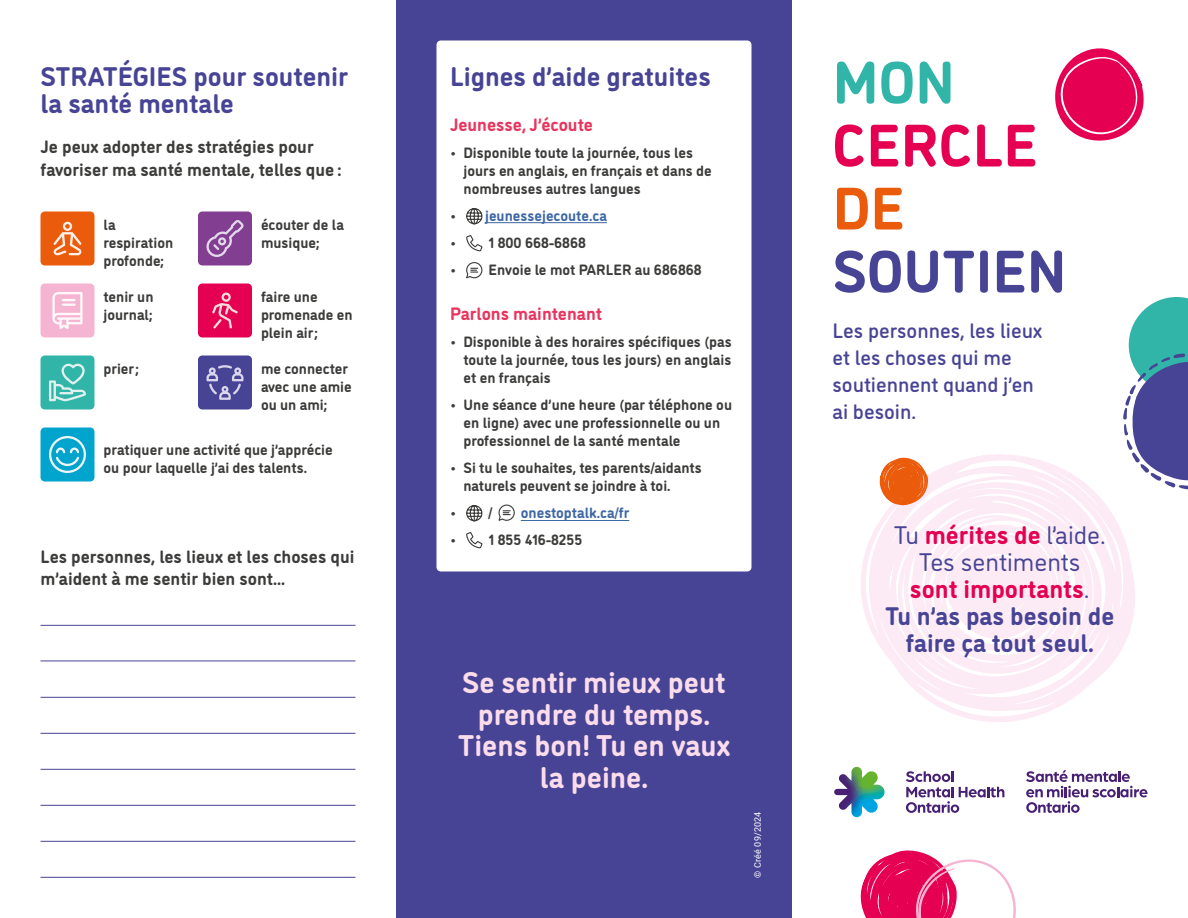
<style>
.page{position:relative;width:1188px;height:918px;background:#fff}
.page>*{position:absolute;margin:0;border:0;box-sizing:border-box;transform-origin:0 0}
.t1{font:700 60px/63px "DI Nosaur";color:#484495}
.t2{font:700 30px/31.5px "DI Nosaur";color:#fadceb;text-align:center}
.t3{font:700 27px/27px "DI Nosaur";color:#484495}
.t4{font:700 25.5px/27px "DI Nosaur";color:#484495;text-align:center}
.t5{font:500 21px/27px "DI Nosaur";color:#484495}
.t6{font:700 18px/22.5px "DI Nosaur";color:#3c3c3b}
.t7{font:700 18px "DI Nosaur";color:#e8345e}
.t8{font:700 15px/18px "DI Nosaur";color:#3c3c3b}
.t9{font:700 15px "DI Nosaur";color:#3f68a5}
.t10{font:15px "DI Nosaur";color:#3c3c3b}
.t11{font:9px "Roboto";letter-spacing:.03em;color:#fff}
.s1{font-weight:400}
.s2{font-weight:400;color:#3c3c3b}
.s3{font-weight:700}
.s4{color:#32b5a9}
.s5{color:#e50051}
.s6{color:#ea5b0b}
</style>
<div class="page">
<div style="left:396px;top:0;width:396px;height:918px;background:#484495"></div>
<div style="left:437px;top:40px;width:315px;height:532px;background:#fff;border-radius:4px"></div>
<div style="left:40px;top:212px;width:54px;height:54px;background:#ea5b0b;border-radius:4px"></div>
<svg style="left:53px;top:222px;width:29px;height:33px"></svg>
<div style="left:198px;top:212px;width:54px;height:54px;background:#823f91;border-radius:4px"></div>
<svg style="left:206px;top:220px;width:38px;height:37px"></svg>
<div style="left:40px;top:284px;width:54px;height:54px;background:#f5b5d2;border-radius:4px"></div>
<svg style="left:52px;top:292px;width:31px;height:37px"></svg>
<div style="left:198px;top:284px;width:54px;height:54px;background:#e50051;border-radius:4px"></div>
<svg style="left:212px;top:293px;width:26px;height:35px"></svg>
<div style="left:40px;top:356px;width:54px;height:54px;background:#32b5a9;border-radius:4px"></div>
<svg style="left:49px;top:364px;width:37px;height:37px"></svg>
<div style="left:198px;top:356px;width:54px;height:54px;background:#484495;border-radius:4px"></div>
<svg style="left:206px;top:365px;width:38px;height:35px"></svg>
<div style="left:40px;top:428px;width:54px;height:54px;background:#00a4cc;border-radius:4px"></div>
<svg style="left:49px;top:436px;width:37px;height:37px"></svg>
<hr style="left:40px;top:625px;width:316px;height:1px;background:#484495">
<hr style="left:40px;top:661px;width:316px;height:1px;background:#484495">
<hr style="left:40px;top:697px;width:316px;height:1px;background:#484495">
<hr style="left:40px;top:733px;width:316px;height:1px;background:#484495">
<hr style="left:40px;top:769px;width:316px;height:1px;background:#484495">
<hr style="left:40px;top:805px;width:316px;height:1px;background:#484495">
<hr style="left:40px;top:841px;width:316px;height:1px;background:#484495">
<hr style="left:40px;top:877px;width:316px;height:1px;background:#484495">
<hr style="left:521px;top:520px;width:108px;height:1px;background:#3f68a5">
<svg style="left:466px;top:208px;width:17px;height:17px"></svg>
<svg style="left:466px;top:235px;width:17px;height:17px"></svg>
<svg style="left:466px;top:262px;width:17px;height:17px"></svg>
<svg style="left:466px;top:505px;width:17px;height:17px"></svg>
<svg style="left:498px;top:504px;width:17px;height:17px"></svg>
<svg style="left:466px;top:532px;width:17px;height:17px"></svg>
<svg style="left:861px;top:454px;width:274px;height:268px"></svg>
<svg style="left:869px;top:462px;width:258px;height:250px;fill:#fcedf5"></svg>
<svg style="left:834px;top:767px;width:51px;height:50px"></svg>
<svg style="left:1026px;top:770px;width:122px;height:43px"></svg>
<svg style="left:906px;top:771px;width:98px;height:42px"></svg>
<svg style="left:1055px;top:48px;width:89px;height:93px"></svg>
<svg style="left:1123px;top:297px;width:65px;height:192px"></svg>
<svg style="left:860px;top:850px;width:156px;height:68px"></svg>
<svg style="left:879px;top:457px;width:213px;height:220px"></svg>
<hr style="left:485px;top:222px;width:122px;height:1px;background:#3f68a5">
<h2 class="t3" style="left:40px;top:60px;width:309px">STRATÉGIES pour soutenir la santé mentale</h2>
<p class="t6" style="left:40px;top:134px;width:303px">Je peux adopter des stratégies pour favoriser ma santé mentale, telles que :</p>
<p class="t8" style="left:104px;top:214px;width:71px">la respiration profonde;</p>
<p class="t8" style="left:261px;top:214px;width:85px">écouter de la musique;</p>
<p class="t8" style="left:104px;top:286px;width:52px">tenir un journal;</p>
<p class="t8" style="left:261px;top:286px;width:93px">faire une promenade en plein air;</p>
<p class="t8" style="left:104px;top:358px;width:37px">prier;</p>
<p class="t8" style="left:261px;top:358px;width:92px">me connecter avec une amie ou un ami;</p>
<p class="t8" style="left:104px;top:439px;width:231px">pratiquer une activité que j’apprécie ou pour laquelle j’ai des talents.</p>
<p class="t6" style="left:40px;top:543px;width:316px">Les personnes, les lieux et les choses qui m’aident à me sentir bien sont...</p>
<h2 class="t3" style="left:450px;top:60px;width:262px">Lignes d’aide gratuites</h2>
<h3 class="t7" style="left:450px;top:111px;width:144px">Jeunesse, J’écoute</h3>
<p class="t8" style="left:464px;top:142px;width:250px;text-indent:-14px"><span class="s1">•</span> Disponible toute la journée, tous les jours en anglais, en français et dans de nombreuses autres langues</p>
<p class="t9" style="left:450px;top:204px;width:158px"><span class="s2">•</span> jeunessejecoute.ca</p>
<p class="t8" style="left:450px;top:232px;width:137px"><span class="s1">•</span> 1 800 668-6868</p>
<p class="t8" style="left:450px;top:259px;width:253px"><span class="s1">•</span> Envoie le mot PARLER au 686868</p>
<h3 class="t7" style="left:450px;top:300px;width:154px">Parlons maintenant</h3>
<p class="t8" style="left:464px;top:331px;width:270px;text-align:justify;text-indent:-14px"><span class="s1">•</span> Disponible à des horaires spécifiques (pas toute la journée, tous les jours) en anglais et en français</p>
<p class="t8" style="left:464px;top:394px;width:270px;text-indent:-14px"><span class="s1">•</span> Une séance d’une heure (par téléphone ou en ligne) avec une professionnelle ou un professionnel de la santé mentale</p>
<p class="t8" style="left:464px;top:457px;width:240px;text-indent:-14px"><span class="s1">•</span> Si tu le souhaites, tes parents/aidants naturels peuvent se joindre à toi.</p>
<p class="t10" style="left:450px;top:502px;width:44px">• <span class="s3">/</span></p>
<p class="t9" style="left:521px;top:501px;width:110px">onestoptalk.ca/fr</p>
<p class="t8" style="left:450px;top:529px;width:134px"><span class="s1">•</span> 1 855 416-8255</p>
<p class="t2" style="left:458px;top:664px;width:274px">Se sentir mieux peut prendre du temps.<br>Tiens bon! Tu en vaux la peine.</p>
<p class="t11" style="left:751px;top:878px;width:67px;rotate:-90deg">© Créé 09/2024</p>
<h1 class="t1" style="left:832px;top:46px;width:236px"><span class="s4">MON<br></span><span class="s5">CERCLE<br></span><span class="s6">DE<br></span>SOUTIEN</h1>
<p class="t5" style="left:832px;top:315px;width:211px">Les personnes, les lieux et les choses qui me soutiennent quand j’en ai besoin.</p>
<p class="t4" style="left:885px;top:519px;width:231px"><span class="s1">Tu</span> <span class="s5">mérites de</span> <span class="s1">l’aide.<br>Tes sentiments<br></span><span class="s5">sont importants</span><span class="s1">.<br></span>Tu n’as pas besoin de faire ça tout seul.</p>
</div>
